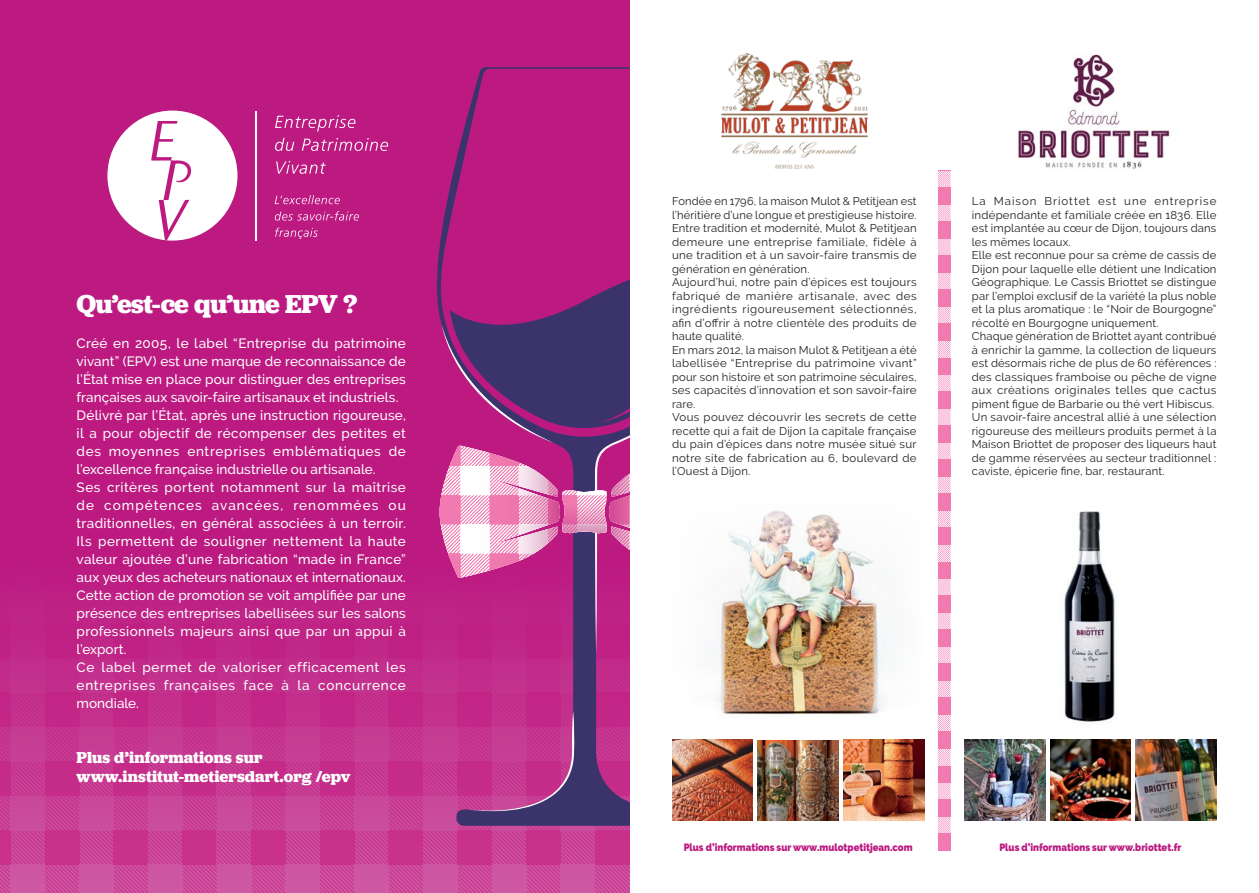
<style>
.page{position:relative;width:1259px;height:893px;background:#fff}
.page>*{position:absolute;margin:0;border:0;box-sizing:border-box;transform-origin:0 0}
.t1{font:700 27px "Jubilat";letter-spacing:-.02em;color:#fff}
.Lien{font:700 16.5px/19.8px "Jubilat";letter-spacing:.005em;color:#fff}
.t2{font:500 13.5px/18px "Raleway";letter-spacing:.01em;color:#fff;text-align:justify}
.t3{font:11.25px/13.5px "Raleway";letter-spacing:.02em;color:#231f20;text-align:justify}
.Lien-2{font:900 10.5px "Raleway";color:#bc1a81;scale:.9 1}
</style>
<div class="page">
<div style="left:0;top:0;width:629px;height:893px;background:#bc1a81"></div>
<hr style="left:255px;top:111px;width:1px;height:130px;background:#fff">
<div style="left:107px;top:111px;width:130px;height:130px;background:#fff;border-radius:50%"></div>
<svg style="left:151px;top:121px;width:42px;height:119px"></svg>
<svg style="left:275px;top:115px;width:80px;height:17px"></svg>
<svg style="left:275px;top:138px;width:19px;height:13px"></svg>
<svg style="left:302px;top:138px;width:86px;height:13px"></svg>
<svg style="left:276px;top:161px;width:50px;height:13px"></svg>
<svg style="left:275px;top:195px;width:65px;height:9px"></svg>
<svg style="left:275px;top:211px;width:84px;height:10px"></svg>
<svg style="left:275px;top:228px;width:43px;height:11px"></svg>
<svg style="left:437px;top:67px;width:192px;height:199px"></svg>
<svg style="left:0;top:266px;width:630px;height:627px"></svg>
<img style="left:562px;top:495px;width:15px;height:29px">
<img style="left:577px;top:490px;width:29px;height:5px">
<svg style="left:938px;top:170px;width:13px;height:681px;background:#f5a7ca"></svg>
<div style="left:938px;top:766px;width:12px;height:17px;background:#f17bb0"></div>
<div style="left:938px;top:732px;width:12px;height:17px;background:#f17bb0"></div>
<div style="left:938px;top:698px;width:12px;height:17px;background:#f17bb0"></div>
<div style="left:938px;top:664px;width:12px;height:17px;background:#f17bb0"></div>
<div style="left:938px;top:630px;width:12px;height:17px;background:#f17bb0"></div>
<div style="left:938px;top:596px;width:12px;height:17px;background:#f17bb0"></div>
<img style="left:672px;top:510px;width:252px;height:311px">
<img style="left:1064px;top:511px;width:51px;height:211px">
<img style="left:1018px;top:54px;width:152px;height:115px">
<img style="left:758px;top:740px;width:80px;height:81px">
<img style="left:843px;top:740px;width:81px;height:81px">
<img style="left:721px;top:53px;width:147px;height:116px">
<img style="left:964px;top:740px;width:81px;height:81px">
<img style="left:1050px;top:740px;width:80px;height:81px">
<img style="left:1135px;top:740px;width:81px;height:81px">
<img style="left:672px;top:740px;width:81px;height:81px">
<h1 class="t1" style="left:77px;top:286px;width:282px">Qu’est-ce qu’une EPV ?</h1>
<p class="t2" style="left:77px;top:334px;width:331px">Créé en 2005, le label “Entreprise du patrimoine vivant” (EPV) est une marque de reconnaissance de l’État mise en place pour distinguer des entreprises françaises aux savoir-faire artisanaux et industriels.</p>
<p class="t2" style="left:77px;top:406px;width:331px">Délivré par l’État, après une instruction rigoureuse, il a pour objectif de récompenser des petites et des moyennes entreprises emblématiques de l’excellence française industrielle ou artisanale.</p>
<p class="t2" style="left:77px;top:478px;width:331px">Ses critères portent notamment sur la maîtrise de compétences avancées, renommées ou traditionnelles, en général associées à un terroir.<br>Ils permettent de souligner nettement la haute valeur ajoutée d’une fabrication “made in France” aux yeux des acheteurs nationaux et internationaux.<br>Cette action de promotion se voit amplifiée par une présence des entreprises labellisées sur les salons professionnels majeurs ainsi que par un appui à l’export.</p>
<p class="t2" style="left:77px;top:658px;width:331px">Ce label permet de valoriser efficacement les entreprises françaises face à la concurrence mondiale.</p>
<p class="Lien" style="left:77px;top:747px;width:275px">Plus d’informations sur www.institut-metiersdart.org /epv</p>
<p class="t3" style="left:672px;top:194px;width:246px">Fondée en 1796, la maison Mulot &amp; Petitjean est l’héritière d’une longue et prestigieuse histoire.</p>
<p class="t3" style="left:672px;top:221px;width:246px">Entre tradition et modernité, Mulot &amp; Petitjean demeure une entreprise familiale, fidèle à une tradition et à un savoir-faire transmis de génération en génération.</p>
<p class="t3" style="left:672px;top:275px;width:246px">Aujourd’hui, notre pain d’épices est toujours fabriqué de manière artisanale, avec des ingrédients rigoureusement sélectionnés, afin d’offrir à notre clientèle des produits de haute qualité.</p>
<p class="t3" style="left:672px;top:343px;width:246px">En mars 2012, la maison Mulot &amp; Petitjean a été labellisée “Entreprise du patrimoine vivant” pour son histoire et son patrimoine séculaires, ses capacités d’innovation et son savoir-faire rare.</p>
<p class="t3" style="left:672px;top:410px;width:246px">Vous pouvez découvrir les secrets de cette recette qui a fait de Dijon la capitale française du pain d’épices dans notre musée situé sur notre site de fabrication au 6, boulevard de l’Ouest à Dijon.</p>
<p class="t3" style="left:972px;top:194px;width:246px">La Maison Briottet est une entreprise indépendante et familiale créée en 1836. Elle est implantée au cœur de Dijon, toujours dans les mêmes locaux.</p>
<p class="t3" style="left:972px;top:248px;width:246px">Elle est reconnue pour sa crème de cassis de Dijon pour laquelle elle détient une Indication Géographique. Le Cassis Briottet se distingue par l’emploi exclusif de la variété la plus noble et la plus aromatique : le “Noir de Bourgogne” récolté en Bourgogne uniquement.</p>
<p class="t3" style="left:972px;top:329px;width:246px">Chaque génération de Briottet ayant contribué à enrichir la gamme, la collection de liqueurs est désormais riche de plus de 60 références : des classiques framboise ou pêche de vigne aux créations originales telles que cactus piment figue de Barbarie ou thé vert Hibiscus.</p>
<p class="t3" style="left:972px;top:410px;width:246px">Un savoir-faire ancestral allié à une sélection rigoureuse des meilleurs produits permet à la Maison Briottet de proposer des liqueurs haut de gamme réservées au secteur traditionnel : caviste, épicerie fine, bar, restaurant.</p>
<p class="Lien-2" style="left:683px;top:841px;width:256px">Plus d’informations sur www.mulotpetitjean.com</p>
<p class="Lien-2" style="left:999px;top:841px;width:204px">Plus d’informations sur www.briottet.fr</p>
</div>
